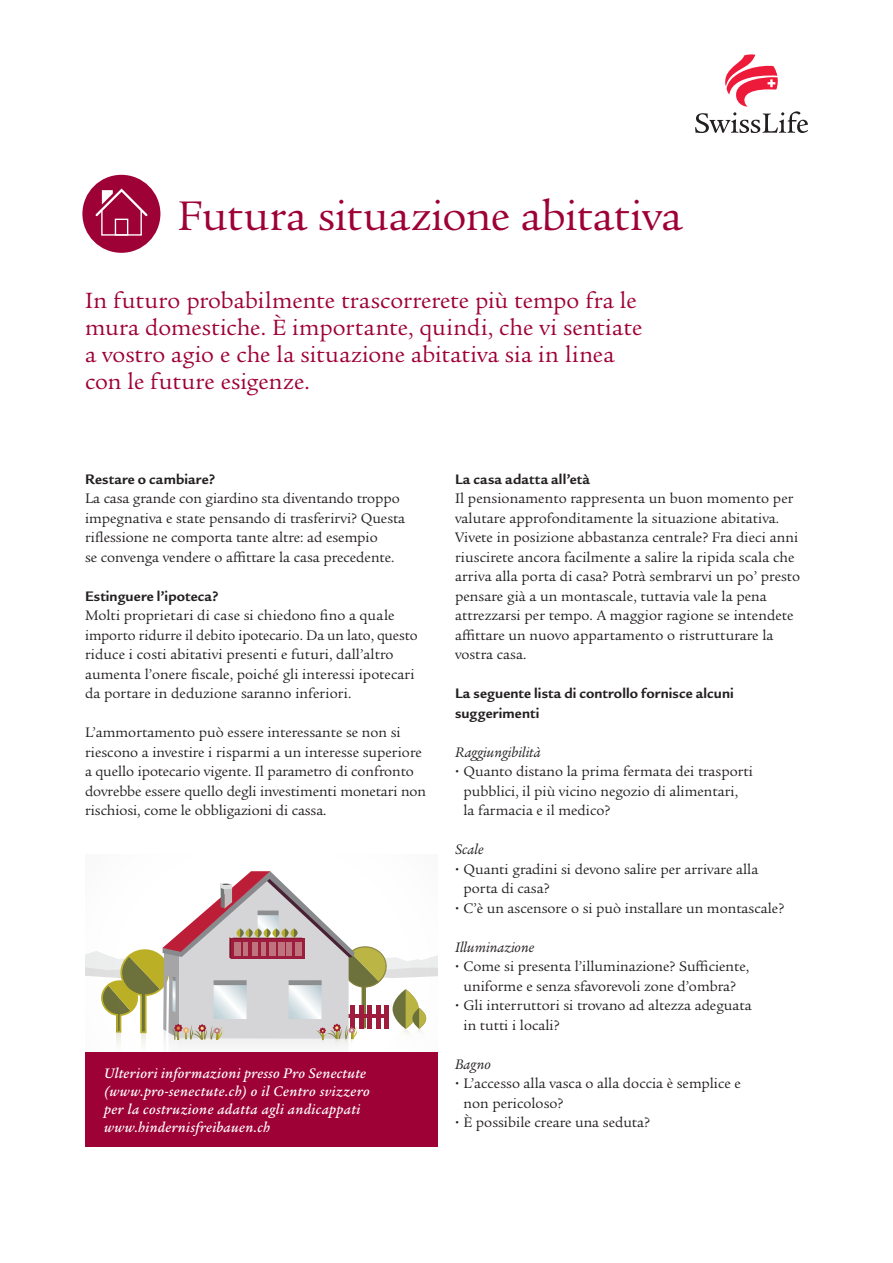
<style>
.page{position:relative;width:893px;height:1263px;background:#fff}
.page>*{position:absolute;margin:0;border:0;box-sizing:border-box;transform-origin:0 0}
.Book_30_32pt_K{font:45px "Legacy Serif ITC Pro";letter-spacing:-.005em;color:#9e0135}
.Book_16_18pt_K{font:24px/27px "Legacy Serif ITC Pro";color:#9e0135}
.Book_10_13pt_K{font:15px/19.5px "Legacy Serif ITC Pro";color:#231f20}
.Book_10_12pt_K{font:italic 500 15px/18px "Legacy Serif ITC Pro";letter-spacing:.025em;color:#fff}
.Bold_10_13pt_K{font:700 15px/19.5px "Legacy Sans ITC Pro";letter-spacing:.01em;color:#231f20}
.Book_10_13pt_K-2{font:italic 15px "Legacy Serif ITC Pro";color:#231f20}
</style>
<div class="page">
<svg style="left:695px;top:54px;width:113px;height:79px"></svg>
<div style="left:82px;top:175px;width:78px;height:78px;background:#9e0135;border-radius:50%"></div>
<svg style="left:95px;top:187px;width:55px;height:30px"></svg>
<div style="left:101px;top:210px;width:41px;height:26px;border:1px solid #fff"></div>
<div style="left:115px;top:219px;width:13px;height:17px;border:1px solid #fff"></div>
<svg style="left:85px;top:871px;width:353px;height:176px"></svg>
<div style="left:85px;top:1052px;width:353px;height:95px;background:#9e0135"></div>
<p class="Book_30_32pt_K" style="left:178px;top:189px;width:506px">Futura situazione abitativa</p>
<p class="Book_16_18pt_K" style="left:85px;top:287px;width:559px">In futuro probabilmente trascorrerete più tempo fra le mura domestiche. È importante, quindi, che vi sentiate a vostro agio e che la situazione abitativa sia in linea con le future esigenze.</p>
<p class="Bold_10_13pt_K" style="left:85px;top:469px;width:132px">Restare o cambiare?</p>
<p class="Book_10_13pt_K" style="left:85px;top:489px;width:322px">La casa grande con giardino sta diventando troppo impegnativa e state pensando di trasferirvi? Questa riflessione ne comporta tante altre: ad esempio<br>se convenga vendere o affittare la casa precedente.</p>
<p class="Bold_10_13pt_K" style="left:85px;top:586px;width:135px">Estinguere l’ipoteca?</p>
<p class="Book_10_13pt_K" style="left:85px;top:606px;width:334px">Molti proprietari di case si chiedono fino a quale importo ridurre il debito ipotecario. Da un lato, questo riduce i costi abitativi presenti e futuri, dall’altro aumenta l’onere fiscale, poiché gli interessi ipotecari da portare in deduzione saranno inferiori.</p>
<p class="Book_10_13pt_K" style="left:85px;top:723px;width:343px">L’ammortamento può essere interessante se non si riescono a investire i risparmi a un interesse superiore a quello ipotecario vigente. Il parametro di confronto dovrebbe essere quello degli investimenti monetari non rischiosi, come le obbligazioni di cassa.</p>
<p class="Book_10_12pt_K" style="left:104px;top:1064px;width:263px">Ulteriori informazioni presso Pro Senectute</p>
<p class="Book_10_12pt_K" style="left:104px;top:1082px;width:267px">(www.pro-senectute.ch) o il Centro svizzero per la costruzione adatta agli andicappati www.hindernisfreibauen.ch</p>
<p class="Bold_10_13pt_K" style="left:455px;top:469px;width:137px">La casa adatta all’età</p>
<p class="Book_10_13pt_K" style="left:455px;top:489px;width:347px">Il pensionamento rappresenta un buon momento per valutare approfonditamente la situazione abitativa.<br>Vivete in posizione abbastanza centrale? Fra dieci anni riuscirete ancora facilmente a salire la ripida scala che arriva alla porta di casa? Potrà sembrarvi un po’ presto pensare già a un montascale, tuttavia vale la pena attrezzarsi per tempo. A maggior ragione se intendete affittare un nuovo appartamento o ristrutturare la vostra casa.</p>
<p class="Bold_10_13pt_K" style="left:455px;top:684px;width:280px">La seguente lista di controllo fornisce alcuni suggerimenti</p>
<p class="Book_10_13pt_K-2" style="left:455px;top:743px;width:87px">Raggiungibilità</p>
<p class="Book_10_13pt_K" style="left:463px;top:762px;width:291px">Quanto distano la prima fermata dei trasporti pubblici, il più vicino negozio di alimentari,<br>la farmacia e il medico?</p>
<p class="Book_10_13pt_K-2" style="left:455px;top:840px;width:30px">Scale</p>
<p class="Book_10_13pt_K" style="left:463px;top:859px;width:296px">Quanti gradini si devono salire per arrivare alla porta di casa?</p>
<p class="Book_10_13pt_K" style="left:463px;top:898px;width:322px">C’è un ascensore o si può installare un montascale?</p>
<p class="Book_10_13pt_K-2" style="left:455px;top:938px;width:81px">Illuminazione</p>
<p class="Book_10_13pt_K" style="left:463px;top:957px;width:287px">Come si presenta l’illuminazione? Sufficiente, uniforme e senza sfavorevoli zone d’ombra?</p>
<p class="Book_10_13pt_K" style="left:463px;top:996px;width:290px">Gli interruttori si trovano ad altezza adeguata in tutti i locali?</p>
<p class="Book_10_13pt_K-2" style="left:455px;top:1055px;width:37px">Bagno</p>
<p class="Book_10_13pt_K" style="left:463px;top:1074px;width:279px">L’accesso alla vasca o alla doccia è semplice e non pericoloso?</p>
<p class="Book_10_13pt_K" style="left:463px;top:1113px;width:188px">È possibile creare una seduta?</p>
</div>
